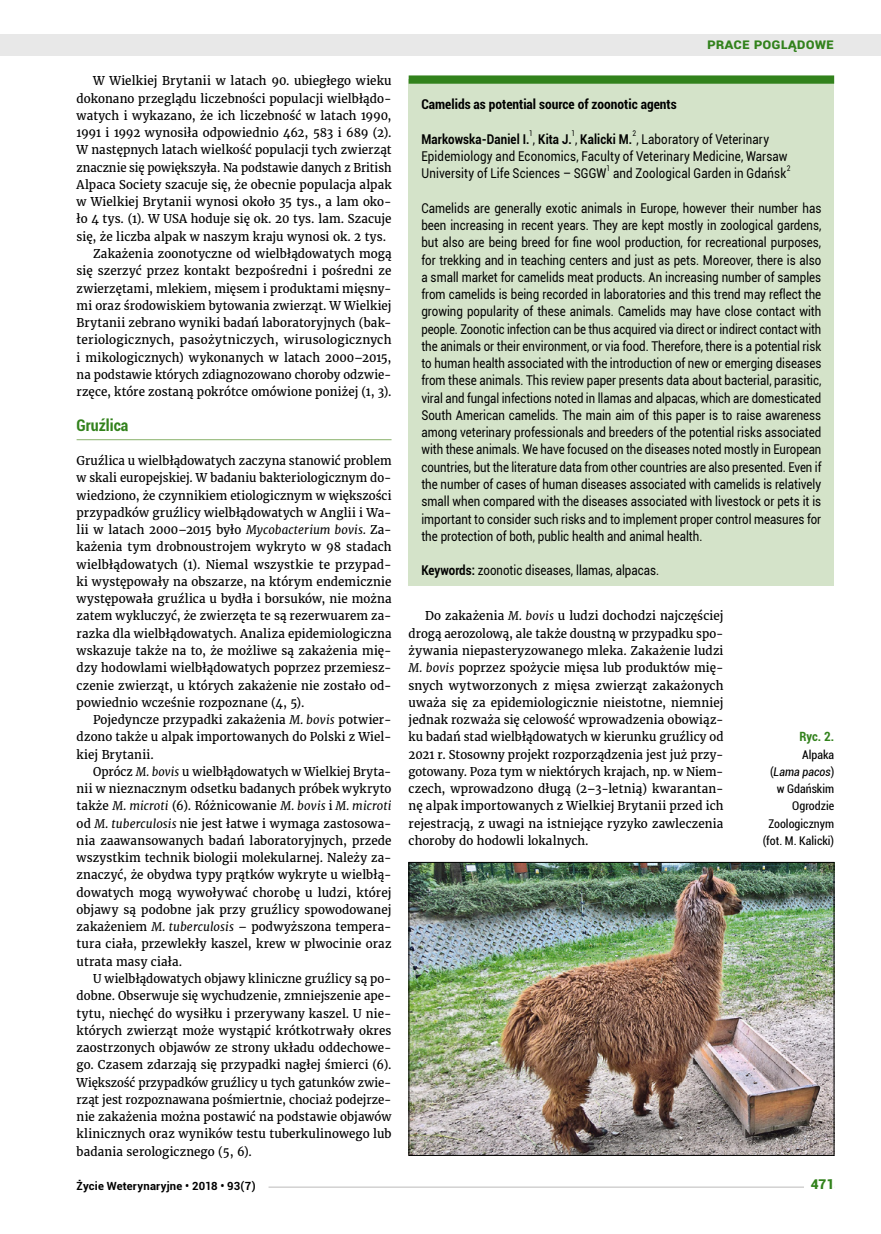
<style>
.page{position:relative;width:881px;height:1234px;background:#fff}
.page>*{position:absolute;margin:0;border:0;box-sizing:border-box;transform-origin:0 0}
.t1{font:700 condensed 16.05px "Roboto";color:#32821c}
.t2{font:700 15px "Roboto";color:#32821c}
.t3{font:13.5px/17.2px "Roboto";letter-spacing:.005em;color:#000;scale:.85 1}
.t4{font:700 13.5px "Roboto";letter-spacing:.01em;color:#000;scale:.85 1}
.t5{font:700 condensed 13.5px "Roboto";color:#000}
.t6{font:900 13.5px "Roboto";color:#32821c}
.t7{font:700 condensed 12.75px "Roboto";color:#32821c}
.t8{font:12px/17.2px "Merriweather";letter-spacing:.01em;color:#000;text-align:justify}
.t9{font:12px/17.2px "Merriweather";letter-spacing:.01em;color:#000;text-align:justify;scale:.96 1}
.t10{font:12px/17.2px "Merriweather";letter-spacing:.01em;color:#000;text-align:justify;scale:.95 1}
.t11{font:condensed 12px/17.2px "Roboto";color:#000;text-align:right}
.t12{font:12px "Merriweather";letter-spacing:.01em;color:#000;scale:.94 1}
.t13{font:700 11.25px "Roboto";letter-spacing:.02em;color:#000}
.t14{font:7.8px "Roboto";color:#000;scale:.85 1}
.s1{font-style:italic}
.s2{font-weight:400}
.s3{font-weight:700}
</style>
<div class="page">
<hr style="left:77px;top:439px;width:314px;height:1px;background:#96ba7b">
<div style="left:408px;top:80px;width:425px;height:506px;background:#d4e3c9"></div>
<div style="left:408px;top:75px;width:425px;height:9px;background:#32821c"></div>
<img style="left:410px;top:864px;width:421px;height:289px">
<div style="left:408px;top:862px;width:425px;height:293px;border:1px solid #000"></div>
<div style="left:0;top:35px;width:880px;height:21px;background:#e8e8e8"></div>
<hr style="left:268px;top:1186px;width:565px;height:1px;background:#d2d1d1">
<div style="left:804px;top:1178px;width:29px;height:15px;background:#fff"></div>
<p class="t8" style="left:93px;top:72px;width:300px">W Wielkiej Brytanii w latach 90. ubiegłego wieku</p>
<p class="t8" style="left:77px;top:90px;width:316px">dokonano przeglądu liczebności populacji wielbłądo-</p>
<p class="t8" style="left:77px;top:107px;width:316px">watych i wykazano, że ich liczebność w latach 1990,</p>
<p class="t8" style="left:77px;top:124px;width:316px">1991 i 1992 wynosiła odpowiednio 462, 583 i 689 (2).</p>
<p class="t8" style="left:77px;top:141px;width:316px">W następnych latach wielkość populacji tych zwierząt</p>
<p class="t12" style="left:77px;top:160px;width:336px">znacznie się powiększyła. Na podstawie danych z British</p>
<p class="t8" style="left:77px;top:176px;width:316px">Alpaca Society szacuje się, że obecnie populacja alpak</p>
<p class="t8" style="left:77px;top:193px;width:316px">w Wielkiej Brytanii wynosi około 35 tys., a lam oko-</p>
<p class="t8" style="left:77px;top:210px;width:316px">ło 4 tys. (1). W USA hoduje się ok. 20 tys. lam. Szacuje</p>
<p class="t8" style="left:77px;top:228px;width:311px">się, że liczba alpak w naszym kraju wynosi ok. 2 tys.</p>
<p class="t8" style="left:93px;top:245px;width:300px">Zakażenia zoonotyczne od wielbłądowatych mogą</p>
<p class="t8" style="left:77px;top:262px;width:316px">się szerzyć przez kontakt bezpośredni i pośredni ze</p>
<p class="t9" style="left:77px;top:279px;width:329px">zwierzętami, mlekiem, mięsem i produktami mięsny-</p>
<p class="t9" style="left:77px;top:297px;width:329px">mi oraz środowiskiem bytowania zwierząt. W Wielkiej</p>
<p class="t8" style="left:77px;top:314px;width:316px">Brytanii zebrano wyniki badań laboratoryjnych (bak-</p>
<p class="t8" style="left:77px;top:331px;width:316px">teriologicznych, pasożytniczych, wirusologicznych</p>
<p class="t8" style="left:77px;top:348px;width:316px">i mikologicznych) wykonanych w latach 2000–2015,</p>
<p class="t10" style="left:77px;top:366px;width:333px">na podstawie których zdiagnozowano choroby odzwie-</p>
<p class="t8" style="left:77px;top:383px;width:316px">rzęce, które zostaną pokrótce omówione poniżej (1, 3).</p>
<p class="t1" style="left:77px;top:413px;width:53px">Gruźlica</p>
<p class="t9" style="left:77px;top:452px;width:329px">Gruźlica u wielbłądowatych zaczyna stanowić problem w skali europejskiej. W badaniu bakteriologicznym do&shy;wiedziono, że czynnikiem etiologicznym w większości przypadków gruźlicy wielbłądowatych w Anglii i Wa&shy;lii w latach 2000–2015 było <span class="s1">Mycobacterium bovis.</span> Za&shy;każenia tym drobnoustrojem wykryto w 98 stadach wielbłądowatych (1). Niemal wszystkie te przypad&shy;ki występowały na obszarze, na którym endemicznie występowała gruźlica u bydła i borsuków, nie można zatem wykluczyć, że zwierzęta te są rezerwuarem za&shy;razka dla wielbłądowatych. Analiza epidemiologiczna wskazuje także na to, że możliwe są zakażenia mię&shy;dzy hodowlami wielbłądowatych poprzez przemiesz&shy;czenie zwierząt, u których zakażenie nie zostało od&shy;powiednio wcześnie rozpoznane (4, 5).</p>
<p class="t8" style="left:77px;top:711px;width:316px;text-indent:17px">Pojedyncze przypadki zakażenia <span class="s1">M. bovis</span> potwier&shy;dzono także u alpak importowanych do Polski z Wiel&shy;kiej Brytanii.</p>
<p class="t10" style="left:77px;top:762px;width:333px;text-indent:16px">Oprócz <span class="s1">M. bovis</span> u wielbłądowatych w Wielkiej Bryta&shy;nii w nieznacznym odsetku badanych próbek wykryto także <span class="s1">M. microti</span> (6). Różnicowanie <span class="s1">M. bovis</span> i <span class="s1">M. microti </span>od <span class="s1">M. tuberculosis</span> nie jest łatwe i wymaga zastosowa&shy;nia zaawansowanych badań laboratoryjnych, przede wszystkim technik biologii molekularnej. Należy za&shy;znaczyć, że obydwa typy prątków wykryte u wielbłą&shy;dowatych mogą wywoływać chorobę u ludzi, której objawy są podobne jak przy gruźlicy spowodowanej zakażeniem <span class="s1">M. tuberculosis</span> – podwyższona tempera&shy;tura ciała, przewlekły kaszel, krew w plwocinie oraz utrata masy ciała.</p>
<p class="t9" style="left:77px;top:969px;width:329px;text-indent:16px">U wielbłądowatych objawy kliniczne gruźlicy są po&shy;dobne. Obserwuje się wychudzenie, zmniejszenie ape&shy;tytu, niechęć do wysiłku i przerywany kaszel. U nie&shy;których zwierząt może wystąpić krótkotrwały okres zaostrzonych objawów ze strony układu oddechowe&shy;go. Czasem zdarzają się przypadki nagłej śmierci (6).<br>Większość przypadków gruźlicy u tych gatunków zwie&shy;rząt jest rozpoznawana pośmiertnie, chociaż podejrze&shy;nie zakażenia można postawić na podstawie objawów klinicznych oraz wyników testu tuberkulinowego lub badania serologicznego (5, 6).</p>
<p class="t2" style="left:707px;top:33px;width:128px">Prace poglądowe</p>
<p class="t5" style="left:421px;top:95px;width:256px">Camelids as potential source of zoonotic agents</p>
<p class="t4" style="left:421px;top:129px;width:410px">Markowska-Daniel I. <span class="s2">,</span> Kita J. <span class="s2">,</span> Kalicki M. <span class="s2">, Laboratory of Veterinary</span></p>
<p class="t14" style="left:529px;top:128px;width:6px">1</p>
<p class="t14" style="left:571px;top:128px;width:6px">1</p>
<p class="t14" style="left:632px;top:128px;width:6px">2</p>
<p class="t3" style="left:421px;top:147px;width:432px">Epidemiology and Economics, Faculty of Veterinary Medicine, Warsaw<br>University of Life Sciences – SGGW</p>
<p class="t14" style="left:606px;top:162px;width:6px">1</p>
<p class="t3" style="left:612px;top:164px;width:205px">and Zoological Garden in Gdańsk</p>
<p class="t14" style="left:786px;top:162px;width:6px">2</p>
<p class="t3" style="left:421px;top:199px;width:472px;text-align:justify">Camelids are generally exotic animals in Europe, however their number has been increasing in recent years. They are kept mostly in zoological gardens, but also are being breed for fine wool production, for recreational purposes, for trekking and in teaching centers and just as pets. Moreover, there is also a small market for camelids meat products. An increasing number of samples from camelids is being recorded in laboratories and this trend may reflect the growing popularity of these animals. Camelids may have close contact with people. Zoonotic infection can be thus acquired via direct or indirect contact with the animals or their environment, or via food. Therefore, there is a potential risk to human health associated with the introduction of new or emerging diseases from these animals. This review paper presents data about bacterial, parasitic, viral and fungal infections noted in llamas and alpacas, which are domesticated South American camelids. The main aim of this paper is to raise awareness among veterinary professionals and breeders of the potential risks associated with these animals. We have focused on the diseases noted mostly in European countries, but the literature data from other countries are also presented. Even if the number of cases of human diseases associated with camelids is relatively small when compared with the diseases associated with livestock or pets it is important to consider such risks and to implement proper control measures for the protection of both, public health and animal health.</p>
<p class="t3" style="left:421px;top:561px;width:281px"><span class="s3">Keywords:</span> zoonotic diseases, llamas, alpacas.</p>
<p class="t8" style="left:408px;top:607px;width:316px;text-indent:16px">Do zakażenia <span class="s1">M. bovis</span> u ludzi dochodzi najczęściej drogą aerozolową, ale także doustną w przypadku spo&shy;żywania niepasteryzowanego mleka. Zakażenie ludzi <span class="s1">M. bovis</span> poprzez spożycie mięsa lub produktów mię&shy;snych wytworzonych z mięsa zwierząt zakażonych uważa się za epidemiologicznie nieistotne, niemniej jednak rozważa się celowość wprowadzenia obowiąz&shy;ku badań stad wielbłądowatych w kierunku gruźlicy od 2021 r. Stosowny projekt rozporządzenia jest już przy&shy;gotowany. Poza tym w niektórych krajach, np. w Niem&shy;czech, wprowadzono długą (2–3‑letnią) kwarantan&shy;nę alpak importowanych z Wielkiej Brytanii przed ich rejestracją, z uwagi na istniejące ryzyko zawleczenia choroby do hodowli lokalnych.</p>
<p class="t7" style="left:799px;top:727px;width:36px">Ryc. 2.</p>
<p class="t11" style="left:762px;top:745px;width:73px">Alpaka<br>(<span class="s1">Lama pacos</span>) w Gdańskim<br>Ogrodzie<br>Zoologicznym (fot. M. Kalicki)</p>
<p class="t13" style="left:77px;top:1177px;width:180px">Życie Weterynaryjne • 2018 • 93(7)</p>
<p class="t6" style="left:810px;top:1174px;width:25px">471</p>
</div>
